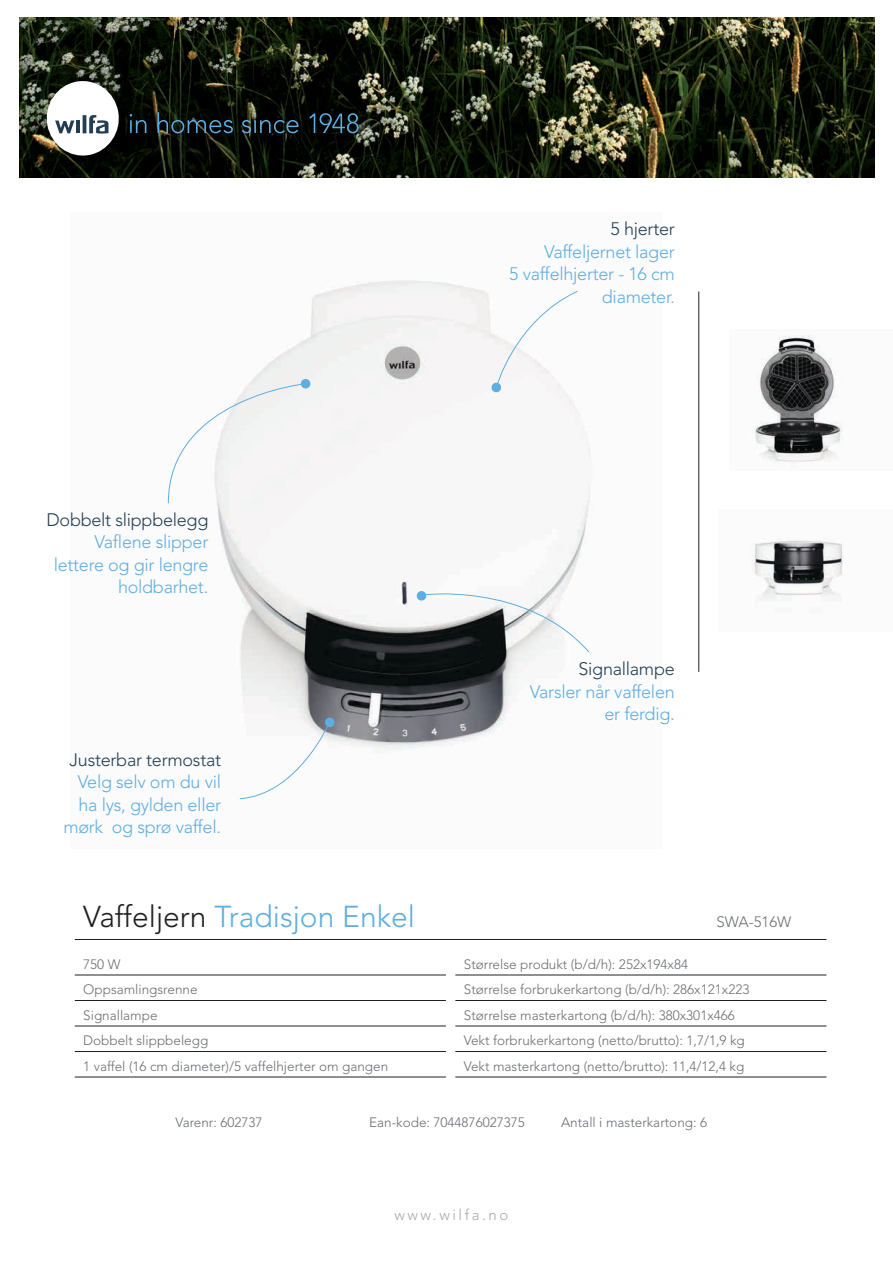
<style>
.page{position:relative;width:893px;height:1263px;background:#fff}
.page>*{position:absolute;margin:0;border:0;box-sizing:border-box;transform-origin:0 0}
.Produktnavn{font:300 30px "Avenir LT Std";color:#5eaee1}
.t1{font:300 18px/22.5px "Avenir LT Std";letter-spacing:-.015em;color:#5eaee1;text-align:right}
.t2{font:300 18px "Avenir LT Std";letter-spacing:-.015em;color:#233e52}
.t3{font:300 15px "Avenir LT Std";letter-spacing:.17em;color:#a6a9ad}
.Produktnavn-2{font:300 15px "Avenir LT Std";color:#6b6e72}
.Produkt_tekst{font:300 13.5px "Avenir LT Std";color:#6b6e72}
.varenr{font:300 13.5px "Avenir LT Std";color:#6b6e72}
.s1{color:#231f20}
</style>
<div class="page">
<img style="left:167px;top:280px;width:424px;height:520px">
<img style="left:754px;top:335px;width:89px;height:127px">
<img style="left:751px;top:539px;width:93px;height:62px">
<hr style="left:698px;top:292px;width:1px;height:380px;background:#231f20">
<img style="left:20px;top:17px;width:855px;height:160px">
<svg style="left:47px;top:81px;width:75px;height:75px"></svg>
<svg style="left:130px;top:114px;width:16px;height:19px"></svg>
<svg style="left:158px;top:112px;width:75px;height:21px;background:#192b2f"></svg>
<svg style="left:242px;top:114px;width:56px;height:19px"></svg>
<svg style="left:309px;top:113px;width:50px;height:20px"></svg>
<hr style="left:75px;top:939px;width:751px;height:1px;background:#231f20">
<hr style="left:75px;top:975px;width:371px;height:1px;background:#231f20">
<hr style="left:75px;top:1000px;width:371px;height:1px;background:#231f20">
<hr style="left:75px;top:1026px;width:371px;height:1px;background:#231f20">
<hr style="left:75px;top:1051px;width:371px;height:1px;background:#231f20">
<hr style="left:75px;top:1077px;width:371px;height:1px;background:#231f20">
<hr style="left:455px;top:975px;width:371px;height:1px;background:#231f20">
<hr style="left:455px;top:1000px;width:371px;height:1px;background:#231f20">
<hr style="left:455px;top:1026px;width:371px;height:1px;background:#231f20">
<hr style="left:455px;top:1051px;width:371px;height:1px;background:#231f20">
<hr style="left:455px;top:1077px;width:371px;height:1px;background:#231f20">
<div style="left:301px;top:379px;width:9px;height:9px;background:#5eaee1;border-radius:50%"></div>
<div style="left:168px;top:383px;width:138px;height:121px;background:#f6f4f4"></div>
<svg style="left:416px;top:581px;width:174px;height:72px"></svg>
<svg style="left:491px;top:290px;width:87px;height:103px"></svg>
<svg style="left:239px;top:722px;width:91px;height:77px"></svg>
<div style="left:325px;top:717px;width:10px;height:10px;background:#5eaee1;border-radius:50%"></div>
<p class="t2" style="left:611px;top:219px;width:66px">5 hjerter</p>
<p class="t1" style="left:509px;top:241px;width:167px">Vaffeljernet lager<br>5 vaffelhjerter - 16 cm diameter.</p>
<p class="t2" style="left:47px;top:509px;width:163px">Dobbelt slippbelegg</p>
<p class="t1" style="left:54px;top:531px;width:156px">Vaflene slipper lettere og gir lengre holdbarhet.</p>
<p class="t2" style="left:70px;top:749px;width:153px">Justerbar termostat</p>
<p class="t1" style="left:63px;top:771px;width:159px">Velg selv om du vil ha lys, gylden eller mørk og sprø vaffel.</p>
<p class="Produktnavn" style="left:83px;top:899px;width:333px"><span class="s1">Vaffeljern</span> Tradisjon Enkel</p>
<p class="Produkt_tekst" style="left:83px;top:956px;width:39px">750 W</p>
<p class="Produkt_tekst" style="left:83px;top:982px;width:116px">Oppsamlingsrenne</p>
<p class="Produkt_tekst" style="left:83px;top:1007px;width:76px">Signallampe</p>
<p class="Produkt_tekst" style="left:83px;top:1033px;width:126px">Dobbelt slippbelegg</p>
<p class="Produkt_tekst" style="left:83px;top:1058px;width:306px">1 vaffel (16 cm diameter)/5 vaffelhjerter om gangen</p>
<p class="t2" style="left:578px;top:658px;width:98px">Signallampe</p>
<p class="t1" style="left:530px;top:680px;width:146px">Varsler når vaffelen er ferdig.</p>
<p class="Produktnavn-2" style="left:716px;top:913px;width:77px">SWA-516W</p>
<p class="Produkt_tekst" style="left:464px;top:956px;width:226px">Størrelse produkt (b/d/h): 252x194x84</p>
<p class="Produkt_tekst" style="left:464px;top:982px;width:287px">Størrelse forbrukerkartong (b/d/h): 286x121x223</p>
<p class="Produkt_tekst" style="left:464px;top:1007px;width:273px">Størrelse masterkartong (b/d/h): 380x301x466</p>
<p class="Produkt_tekst" style="left:464px;top:1033px;width:282px">Vekt forbrukerkartong (netto/brutto): 1,7/1,9 kg</p>
<p class="Produkt_tekst" style="left:464px;top:1058px;width:282px">Vekt masterkartong (netto/brutto): 11,4/12,4 kg</p>
<p class="varenr" style="left:175px;top:1114px;width:89px">Varenr: 602737</p>
<p class="varenr" style="left:369px;top:1114px;width:157px">Ean-kode: 7044876027375</p>
<p class="varenr" style="left:561px;top:1114px;width:148px">Antall i masterkartong: 6</p>
<p class="t3" style="left:394px;top:1206px;width:115px">www.wilfa.no</p>
</div>
